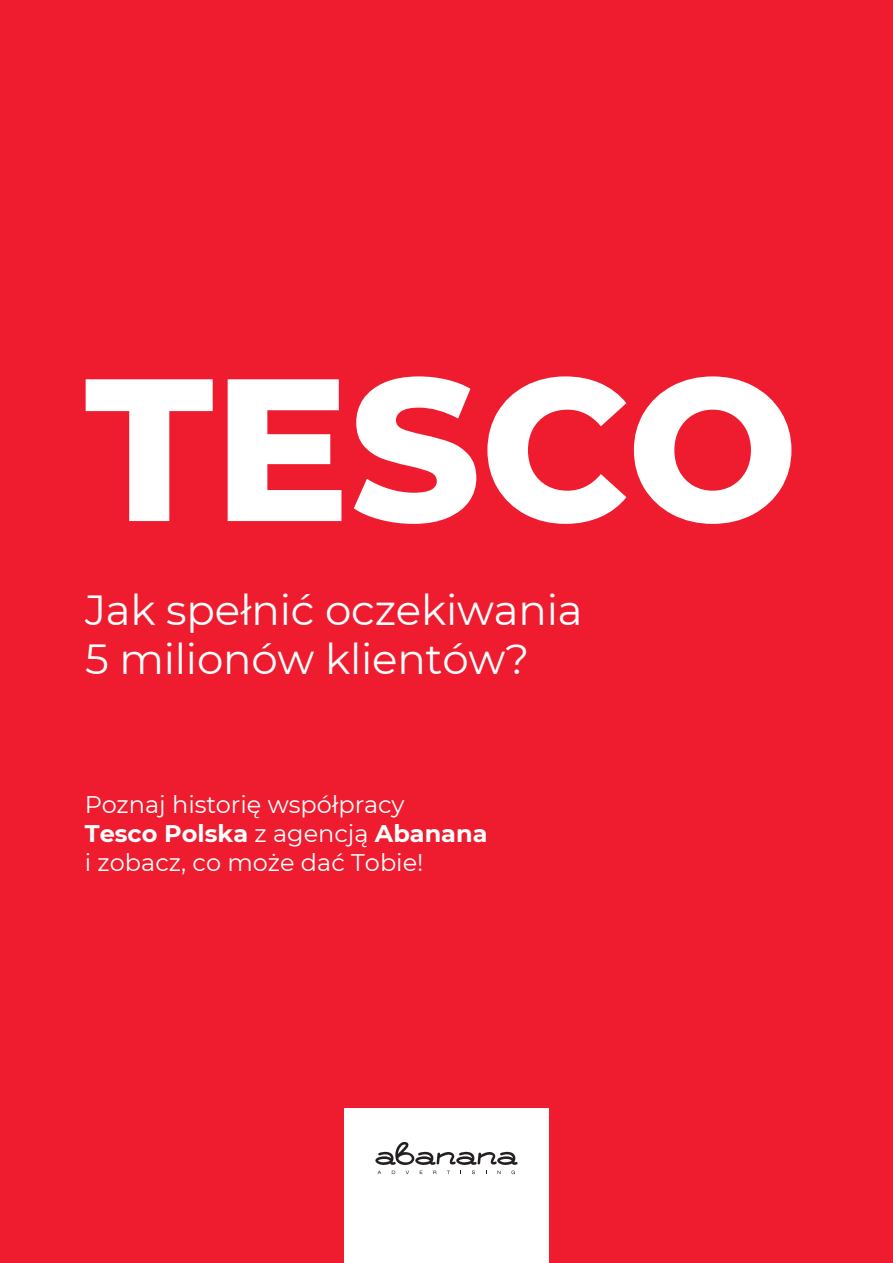
<style>
.page{position:relative;width:893px;height:1263px;background:#ee1c2e}
.page>*{position:absolute;margin:0;border:0;box-sizing:border-box;transform-origin:0 0}
.t1{font:800 202.5px "Montserrat";color:#fff}
.t2{font:42px/48.8px "Montserrat";letter-spacing:-.005em;color:#fff}
.t3{font:24px/28.8px "Montserrat";color:#fff}
.s1{font-weight:700}
</style>
<div class="page">
<div style="left:344px;top:1108px;width:205px;height:155px;background:#fff"></div>
<svg style="left:375px;top:1142px;width:143px;height:32px"></svg>
<h1 class="t1" style="left:85px;top:301px;width:715px">TESCO</h1>
<h2 class="t2" style="left:85px;top:585px;width:499px">Jak spełnić oczekiwania<br>5 milionów klientów?</h2>
<p class="t3" style="left:85px;top:790px;width:404px">Poznaj historię współpracy<br><span class="s1">Tesco Polska</span> z agencją <span class="s1">Abanana </span>i zobacz, co może dać Tobie!</p>
</div>
